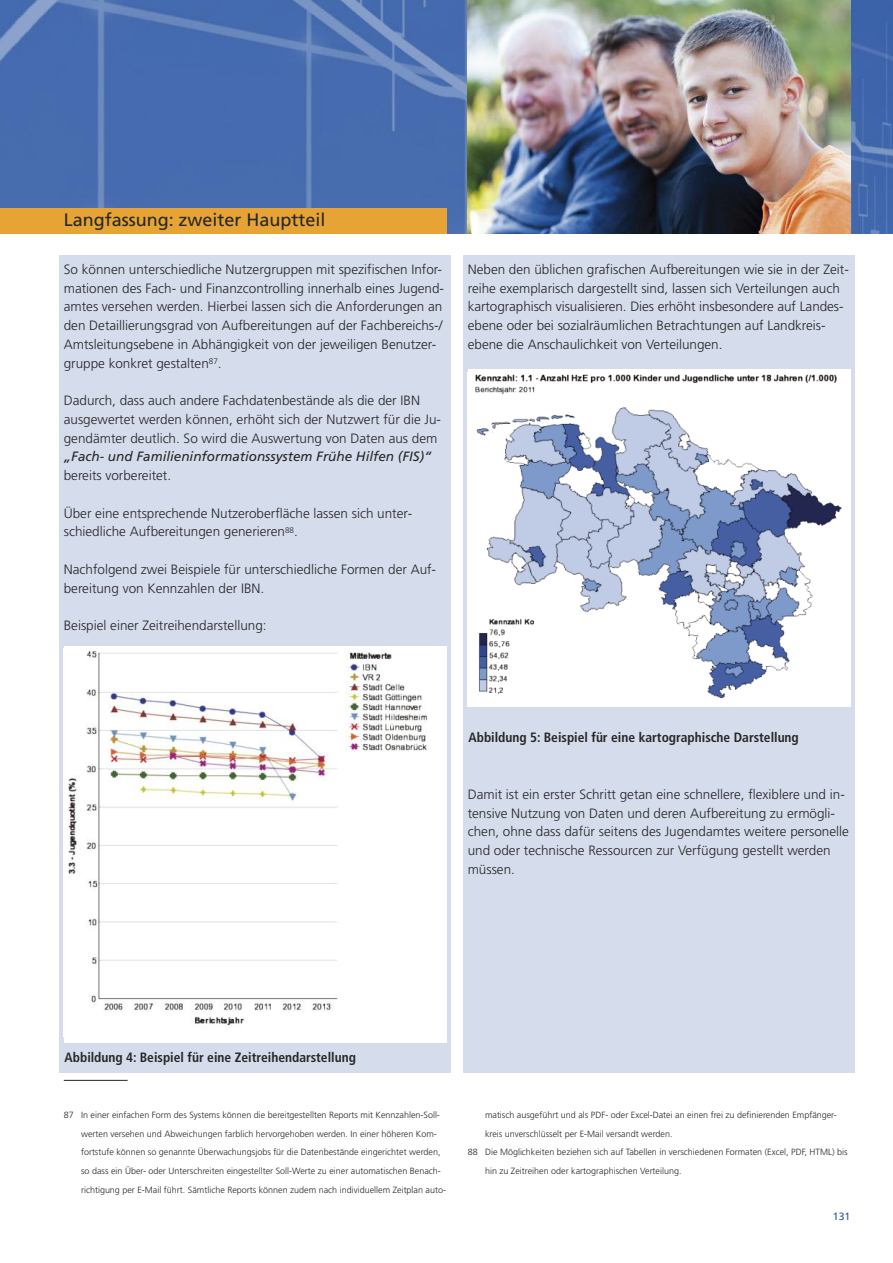
<style>
.page{position:relative;width:893px;height:1263px;background:#fff}
.page>*{position:absolute;margin:0;border:0;box-sizing:border-box;transform-origin:0 0}
.t1{font:18px "Frutiger";color:#272627}
.t2{font:300 13.5px/18.8px "Frutiger";color:#272627}
.t3{font:700 condensed 13.5px "Frutiger";color:#272627}
.t4{font:italic 13.5px "Frutiger";color:#272627}
.t5{font:10.5px "Frutiger";color:#2c54a2}
.t6{font:300 9px/18.8px "Frutiger";color:#272627}
</style>
<div class="page">
<div style="left:60px;top:255px;width:391px;height:817px;background:#d5ddec"></div>
<div style="left:463px;top:255px;width:392px;height:817px;background:#d5ddec"></div>
<img style="left:0;top:0;width:893px;height:234px">
<div style="left:0;top:208px;width:446px;height:26px;background:#e6a434"></div>
<hr style="left:64px;top:1080px;width:64px;height:1px;background:#272627">
<div style="left:64px;top:646px;width:382px;height:396px;background:#fff"></div>
<img style="left:68px;top:649px;width:359px;height:377px">
<img style="left:468px;top:372px;width:382px;height:335px">
<img style="left:468px;top:0;width:382px;height:234px">
<h1 class="t1" style="left:64px;top:213px;width:263px">Langfassung: zweiter Hauptteil</h1>
<p class="t2" style="left:64px;top:261px;width:382px">So können unterschiedliche Nutzergruppen mit spezifischen Infor&shy;mationen des Fach- und Finanzcontrolling innerhalb eines Jugend&shy;amtes versehen werden. Hierbei lassen sich die Anforderungen an den Detaillierungsgrad von Aufbereitungen auf der Fachbereichs-/ Amtsleitungsebene in Abhängigkeit von der jeweiligen Benutzer&shy;gruppe konkret gestalten<sup>87</sup>.</p>
<p class="t2" style="left:64px;top:392px;width:379px">Dadurch, dass auch andere Fachdatenbestände als die der IBN ausgewertet werden können, erhöht sich der Nutzwert für die Ju&shy;gendämter deutlich. So wird die Auswertung von Daten aus dem</p>
<p class="t4" style="left:64px;top:451px;width:369px">„Fach- und Familieninformationssystem Frühe Hilfen (FIS)“</p>
<p class="t2" style="left:64px;top:467px;width:109px">bereits vorbereitet.</p>
<p class="t2" style="left:64px;top:505px;width:350px">Über eine entsprechende Nutzeroberfläche lassen sich unter&shy;schiedliche Aufbereitungen generieren<sup>88</sup>.</p>
<p class="t2" style="left:64px;top:561px;width:374px">Nachfolgend zwei Beispiele für unterschiedliche Formen der Auf&shy;bereitung von Kennzahlen der IBN.</p>
<p class="t2" style="left:64px;top:617px;width:204px">Beispiel einer Zeitreihendarstellung:</p>
<p class="t2" style="left:468px;top:261px;width:383px">Neben den üblichen grafischen Aufbereitungen wie sie in der Zeit&shy;reihe exemplarisch dargestellt sind, lassen sich Verteilungen auch kartographisch visualisieren. Dies erhöht insbesondere auf Landes&shy;ebene oder bei sozialräumlichen Betrachtungen auf Landkreis&shy;ebene die Anschaulichkeit von Verteilungen.</p>
<p class="t3" style="left:469px;top:732px;width:332px">Abbildung 5: Beispiel für eine kartographische Darstellung</p>
<p class="t2" style="left:468px;top:786px;width:383px">Damit ist ein erster Schritt getan eine schnellere, flexiblere und in&shy;tensive Nutzung von Daten und deren Aufbereitung zu ermögli&shy;chen, ohne dass dafür seitens des Jugendamtes weitere personelle und oder technische Ressourcen zur Verfügung gestellt werden müssen.</p>
<p class="t3" style="left:65px;top:1051px;width:293px">Abbildung 4: Beispiel für eine Zeitreihendarstellung</p>
<p class="t6" style="left:81px;top:1106px;width:367px;text-indent:-17px">87 In einer einfachen Form des Systems können die bereitgestellten Reports mit Kennzahlen-Soll&shy;werten versehen und Abweichungen farblich hervorgehoben werden. In einer höheren Kom&shy;fortstufe können so genannte Überwachungsjobs für die Datenbestände eingerichtet werden, so dass ein Über- oder Unterschreiten eingestellter Soll-Werte zu einer automatischen Benach&shy;richtigung per E-Mail führt. Sämtliche Reports können zudem nach individuellem Zeitplan auto-</p>
<p class="t6" style="left:485px;top:1106px;width:353px">matisch ausgeführt und als PDF- oder Excel-Datei an einen frei zu definierenden Empfänger-</p>
<p class="t6" style="left:485px;top:1125px;width:189px">kreis unverschlüsselt per E-Mail versandt werden.</p>
<p class="t6" style="left:468px;top:1143px;width:381px">88 Die Möglichkeiten beziehen sich auf Tabellen in verschiedenen Formaten (Excel, PDF, HTML) bis</p>
<p class="t6" style="left:485px;top:1162px;width:198px">hin zu Zeitreihen oder kartographischen Verteilung.</p>
<p class="t5" style="left:833px;top:1212px;width:19px">131</p>
</div>
